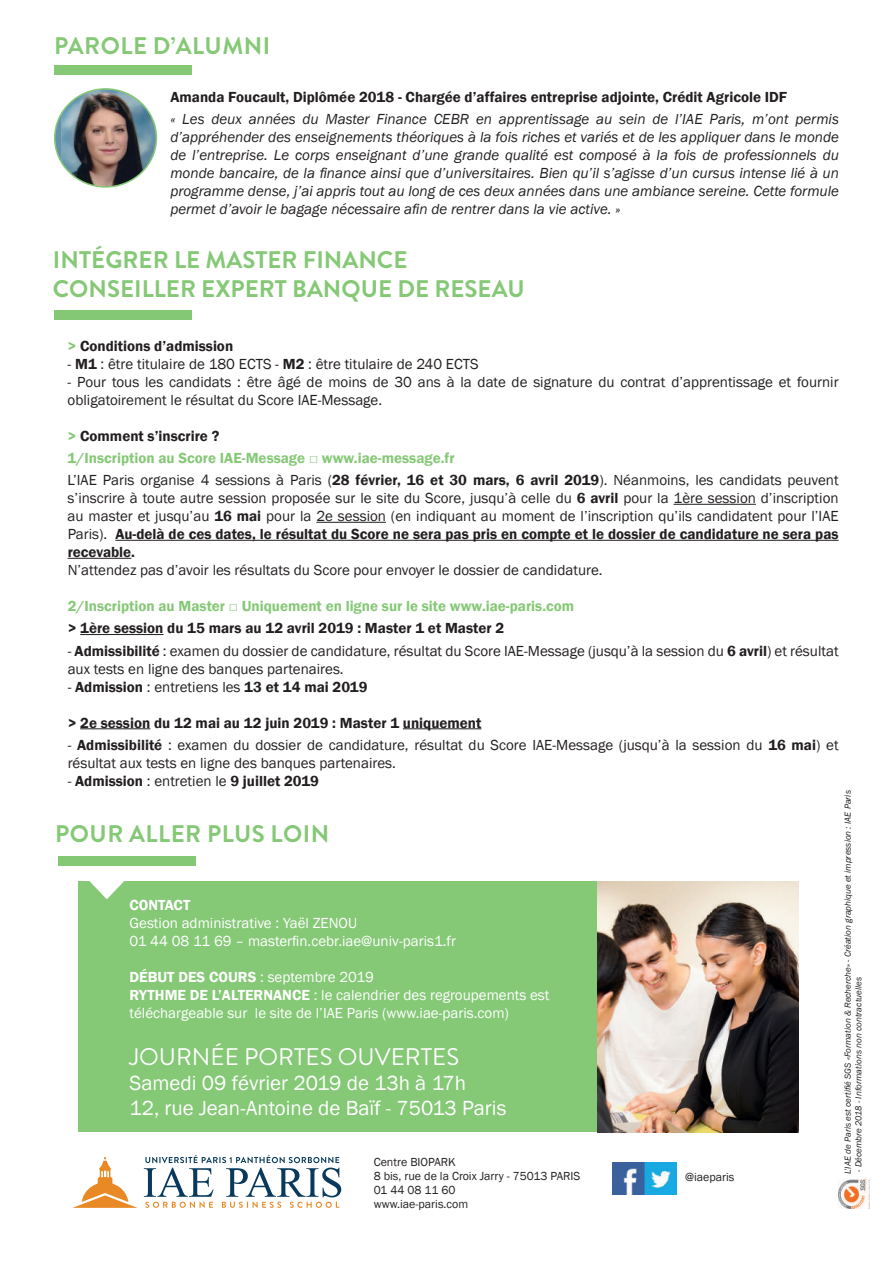
<style>
.page{position:relative;width:893px;height:1263px;background:#fff}
.page>*{position:absolute;margin:0;border:0;box-sizing:border-box;transform-origin:0 0}
.t1{font:700 24px/28.8px "Brandon Grotesque";color:#85c876}
.t2{font:700 24px "Brandon Grotesque";letter-spacing:.02em;color:#85c876}
.t3{font:24px "Brandon Grotesque";color:#fff}
.t4{font:21px/25.2px "Franklin Gothic";color:#fff}
.t5{font:15px/18px "Franklin Gothic";color:#231f20}
.t6{font:italic 15px/18px "Franklin Gothic";color:#231f20;text-align:justify}
.t7{font:600 15px "Franklin Gothic";color:#231f20}
.t8{font:15px/18px "Franklin Gothic";color:#fff}
.t9{font:600 15px "Franklin Gothic";color:#85c876}
.t10{font:600 15px "Franklin Gothic";color:#fff}
.t11{font:12px/14.1px "Franklin Gothic";color:#231f20}
.t12{font:italic 9px "Franklin Gothic";color:#231f20}
.s1{color:#85c876}
.s2{font-weight:600}
.s3{font-weight:600;color:#85c876}
.s4{font-weight:400}
</style>
<div class="page">
<img style="left:839px;top:1179px;width:30px;height:30px">
<svg style="left:144px;top:1155px;width:197px;height:53px"></svg>
<svg style="left:72px;top:1157px;width:65px;height:51px"></svg>
<img style="left:612px;top:1162px;width:65px;height:33px">
<div style="left:78px;top:881px;width:519px;height:251px;background:#85c876"></div>
<svg style="left:89px;top:881px;width:35px;height:18px"></svg>
<img style="left:597px;top:881px;width:201px;height:251px">
<div style="left:58px;top:856px;width:138px;height:10px;background:#84c775"></div>
<hr style="left:674px;top:504px;width:82px;height:1px;background:#231f20">
<hr style="left:316px;top:522px;width:70px;height:1px;background:#231f20">
<hr style="left:115px;top:540px;width:724px;height:1px;background:#231f20">
<hr style="left:68px;top:558px;width:63px;height:1px;background:#231f20">
<hr style="left:80px;top:634px;width:84px;height:1px;background:#231f20">
<hr style="left:80px;top:728px;width:70px;height:1px;background:#231f20">
<hr style="left:403px;top:728px;width:78px;height:1px;background:#231f20">
<div style="left:54px;top:310px;width:138px;height:10px;background:#84c775"></div>
<div style="left:54px;top:65px;width:138px;height:10px;background:#85c876"></div>
<img style="left:61px;top:89px;width:92px;height:98px">
<div style="left:54px;top:88px;width:103px;height:100px;border:2px solid #85c876;border-radius:50%"></div>
<h1 class="t2" style="left:54px;top:29px;width:218px">PAROLE D’ALUMNI</h1>
<p class="t7" style="left:170px;top:88px;width:618px">Amanda Foucault, Diplômée 2018 - Chargée d’affaires entreprise adjointe, Crédit Agricole IDF</p>
<p class="t6" style="left:170px;top:111px;width:670px">« Les deux années du Master Finance CEBR en apprentissage au sein de l’IAE Paris, m’ont permis d’appréhender des enseignements théoriques à la fois riches et variés et de les appliquer dans le monde de l’entreprise. Le corps enseignant d’une grande qualité est composé à la fois de professionnels du monde bancaire, de la finance ainsi que d’universitaires. Bien qu’il s’agisse d’un cursus intense lié à un programme dense, j’ai appris tout au long de ces deux années dans une ambiance sereine. Cette formule permet d’avoir le bagage nécessaire afin de rentrer dans la vie active. »</p>
<h1 class="t1" style="left:53px;top:245px;width:473px">INTÉGRER LE MASTER FINANCE<br>CONSEILLER EXPERT BANQUE DE RESEAU</h1>
<p class="t7" style="left:68px;top:336px;width:167px"><span class="s1">&gt;</span> Conditions d’admission</p>
<p class="t5" style="left:68px;top:355px;width:412px">- <span class="s2">M1</span> : être titulaire de 180 ECTS - <span class="s2">M2</span> : être titulaire de 240 ECTS</p>
<p class="t5" style="left:68px;top:373px;width:772px">- Pour tous les candidats : être âgé de moins de 30 ans à la date de signature du contrat d’apprentissage et fournir obligatoirement le résultat du Score IAE-Message.</p>
<p class="t5" style="left:68px;top:425px;width:772px;line-height:22.2px"><span class="s3">&gt;</span> <span class="s2">Comment s’inscrire ?<br></span><span class="s3">1/Inscription au Score IAE-Message □ www.iae-message.fr<br></span>L’IAE Paris organise 4 sessions à Paris (<span class="s2">28 février, 16 et 30 mars, 6 avril 2019</span>). Néanmoins, les candidats peuvent</p>
<p class="t5" style="left:68px;top:489px;width:772px;text-align:justify">s’inscrire à toute autre session proposée sur le site du Score, jusqu’à celle du <span class="s2">6 avril</span> pour la 1ère session d’inscription au master et jusqu’au <span class="s2">16 mai</span> pour la 2e session (en indiquant au moment de l’inscription qu’ils candidatent pour l’IAE Paris). <span class="s2">Au-delà de ces dates, le résultat du Score ne sera pas pris en compte et le dossier de candidature ne sera pas recevable.</span></p>
<p class="t5" style="left:68px;top:561px;width:536px">N’attendez pas d’avoir les résultats du Score pour envoyer le dossier de candidature.</p>
<p class="t9" style="left:68px;top:597px;width:508px">2/Inscription au Master □ Uniquement en ligne sur le site www.iae-paris.com</p>
<p class="t7" style="left:68px;top:619px;width:438px">&gt; 1ère session du 15 mars au 12 avril 2019 : Master 1 et Master 2</p>
<p class="t5" style="left:68px;top:642px;width:772px">- <span class="s2">Admissibilité</span> : examen du dossier de candidature, résultat du Score IAE-Message (jusqu’à la session du <span class="s2">6 avril</span>) et résultat aux tests en ligne des banques partenaires.</p>
<p class="t7" style="left:68px;top:677px;width:301px"><span class="s4">-</span> Admission <span class="s4">: entretiens les</span> 13 et 14 mai 2019</p>
<p class="t7" style="left:68px;top:713px;width:415px">&gt; 2e session du 12 mai au 12 juin 2019 : Master 1 uniquement</p>
<p class="t5" style="left:68px;top:736px;width:772px">- <span class="s2">Admissibilité</span> : examen du dossier de candidature, résultat du Score IAE-Message (jusqu’à la session du <span class="s2">16 mai</span>) et résultat aux tests en ligne des banques partenaires.</p>
<p class="t7" style="left:68px;top:772px;width:253px"><span class="s4">-</span> Admission <span class="s4">: entretien le</span> 9 juillet 2019</p>
<h1 class="t2" style="left:55px;top:817px;width:276px">POUR ALLER PLUS LOIN</h1>
<p class="t10" style="left:129px;top:895px;width:62px">CONTACT</p>
<p class="t8" style="left:129px;top:914px;width:328px">Gestion administrative : Yaël ZENOU<br>01 44 08 11 69 – masterfin.cebr.iae@univ-paris1.fr</p>
<p class="t8" style="left:129px;top:968px;width:422px"><span class="s2">DÉBUT DES COURS</span> : septembre 2019<br><span class="s2">RYTHME DE L’ALTERNANCE</span> : le calendrier des regroupements est téléchargeable sur le site de l’IAE Paris (www.iae-paris.com)</p>
<h1 class="t3" style="left:129px;top:1040px;width:331px">JOURNÉE PORTES OUVERTES</h1>
<h2 class="t4" style="left:129px;top:1070px;width:378px">Samedi 09 février 2019 de 13h à 17h<br>12, rue Jean-Antoine de Baïf - 75013 Paris</h2>
<p class="t11" style="left:374px;top:1155px;width:208px">Centre BIOPARK<br>8 bis, rue de la Croix Jarry - 75013 PARIS<br>01 44 08 11 60<br>www.iae-paris.com</p>
<p class="t11" style="left:685px;top:1170px;width:51px">@iaeparis</p>
<p class="t12" style="left:842px;top:1174px;width:385px;rotate:-90deg">L’IAE de Paris est certifié SGS «Formation &amp; Recherche» - Création graphique et impression : IAE Paris</p>
<p class="t12" style="left:853px;top:1172px;width:196px;rotate:-90deg">- Décembre 2018 - Informations non contractuelles</p>
</div>
